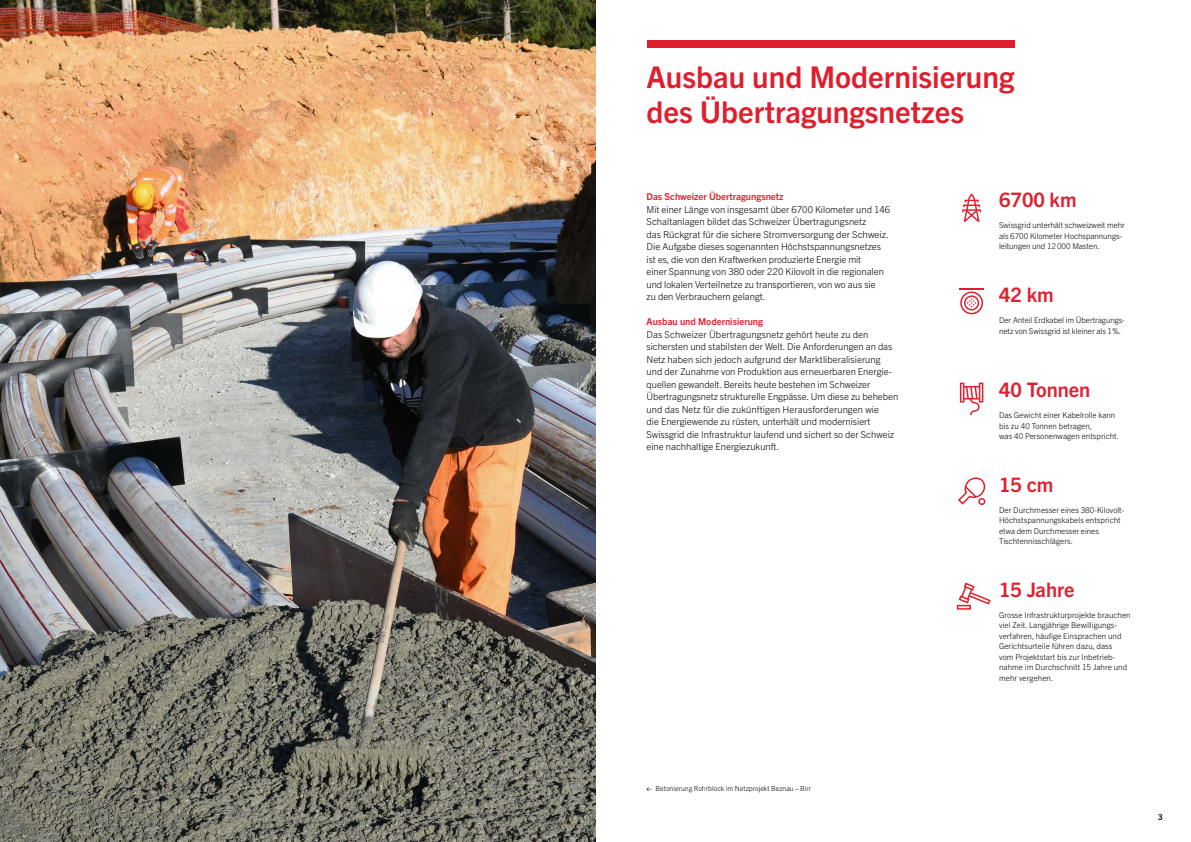
<style>
.page{position:relative;width:1191px;height:842px;background:#fff}
.page>*{position:absolute;margin:0;border:0;box-sizing:border-box;transform-origin:0 0}
.t1{font:700 30px/35px "Trade Gothic Next LT Pro";color:#e01f2e}
.t2{font:700 20px "Trade Gothic Next LT Pro";color:#e01f2e}
.t3{font:300 9.5px/12.5px "Trade Gothic Next LT Pro";color:#000}
.t4{font:700 9.5px "Trade Gothic Next LT Pro";color:#e01f2e}
.t5{font:300 8px/10.5px "Trade Gothic Next LT Pro";letter-spacing:.005em;color:#000}
.t6{font:700 8px "Trade Gothic Next LT Pro";color:#000}
.t7{font:300 7px "Trade Gothic Next LT Pro";color:#000}
.s1{font-family:"Suisse Intl"}
</style>
<div class="page">
<div style="left:646px;top:41px;width:368px;height:7px;background:#e01f2e"></div>
<img style="left:0;top:0;width:595px;height:842px">
<svg style="left:962px;top:194px;width:19px;height:28px"></svg>
<svg style="left:959px;top:288px;width:25px;height:26px"></svg>
<svg style="left:960px;top:383px;width:23px;height:32px"></svg>
<svg style="left:957px;top:583px;width:33px;height:27px"></svg>
<svg style="left:958px;top:477px;width:28px;height:28px"></svg>
<h1 class="t1" style="left:646px;top:57px;width:369px">Ausbau und Modernisierung des Übertragungsnetzes</h1>
<p class="t4" style="left:646px;top:190px;width:138px">Das Schweizer Übertragungsnetz</p>
<p class="t3" style="left:646px;top:202px;width:245px">Mit einer Länge von insgesamt über 6700 Kilometer und 146<br>Schaltanlagen bildet das Schweizer Übertragungsnetz<br>das Rückgrat für die sichere Stromversorgung der Schweiz.<br>Die Aufgabe dieses sogenannten Höchstspannungsnetzes ist es, die von den Kraftwerken produzierte Energie mit<br>einer Spannung von 380 oder 220 Kilovolt in die regionalen und lokalen Verteilnetze zu transportieren, von wo aus sie<br>zu den Verbrauchern gelangt.</p>
<p class="t4" style="left:646px;top:315px;width:118px">Ausbau und Modernisierung</p>
<p class="t3" style="left:646px;top:327px;width:253px">Das Schweizer Übertragungsnetz gehört heute zu den sichersten und stabilsten der Welt. Die Anforderungen an das Netz haben sich jedoch aufgrund der Marktliberalisierung und der Zunahme von Produktion aus erneuerbaren Energie&shy;quellen gewandelt. Bereits heute bestehen im Schweizer Übertragungsnetz strukturelle Engpässe. Um diese zu beheben und das Netz für die zukünftigen Herausforderungen wie<br>die Energiewende zu rüsten, unterhält und modernisiert Swissgrid die Infrastruktur laufend und sichert so der Schweiz eine nachhaltige Energiezukunft.</p>
<h2 class="t2" style="left:999px;top:186px;width:79px">6700 km</h2>
<p class="t5" style="left:999px;top:220px;width:127px">Swissgrid unterhält schweizweit mehr als 6700 Kilometer Hochspannungs&shy;leitungen und 12000 Masten.</p>
<h2 class="t2" style="left:999px;top:281px;width:56px">42 km</h2>
<p class="t5" style="left:999px;top:314px;width:127px">Der Anteil Erdkabel im Übertragungs&shy;netz von Swissgrid ist kleiner als 1%.</p>
<h2 class="t2" style="left:999px;top:376px;width:93px">40 Tonnen</h2>
<p class="t5" style="left:999px;top:409px;width:121px">Das Gewicht einer Kabelrolle kann bis zu 40 Tonnen betragen,<br>was 40 Personenwagen entspricht.</p>
<h2 class="t2" style="left:999px;top:470px;width:56px">15 cm</h2>
<p class="t5" style="left:999px;top:504px;width:126px">Der Durchmesser eines 380--Kilovolt-<br>Höchstspannungskabels entspricht etwa dem Durchmesser eines<br>Tischtennisschlägers.</p>
<h2 class="t2" style="left:999px;top:576px;width:77px">15 Jahre</h2>
<p class="t5" style="left:999px;top:609px;width:133px">Grosse Infrastrukturprojekte brauchen viel Zeit. Langjährige Bewilligungs&shy;verfahren, häufige Einsprachen und Gerichtsurteile führen dazu, dass<br>vom Projektstart bis zur Inbetrieb&shy;nahme im Durchschnitt 15 Jahre und mehr vergehen.</p>
<p class="t7" style="left:646px;top:783px;width:166px"><span class="s1">←</span> Betonierung Rohrblock im Netzprojekt Beznau–Birr</p>
<p class="t6" style="left:1158px;top:811px;width:6px">3</p>
</div>
